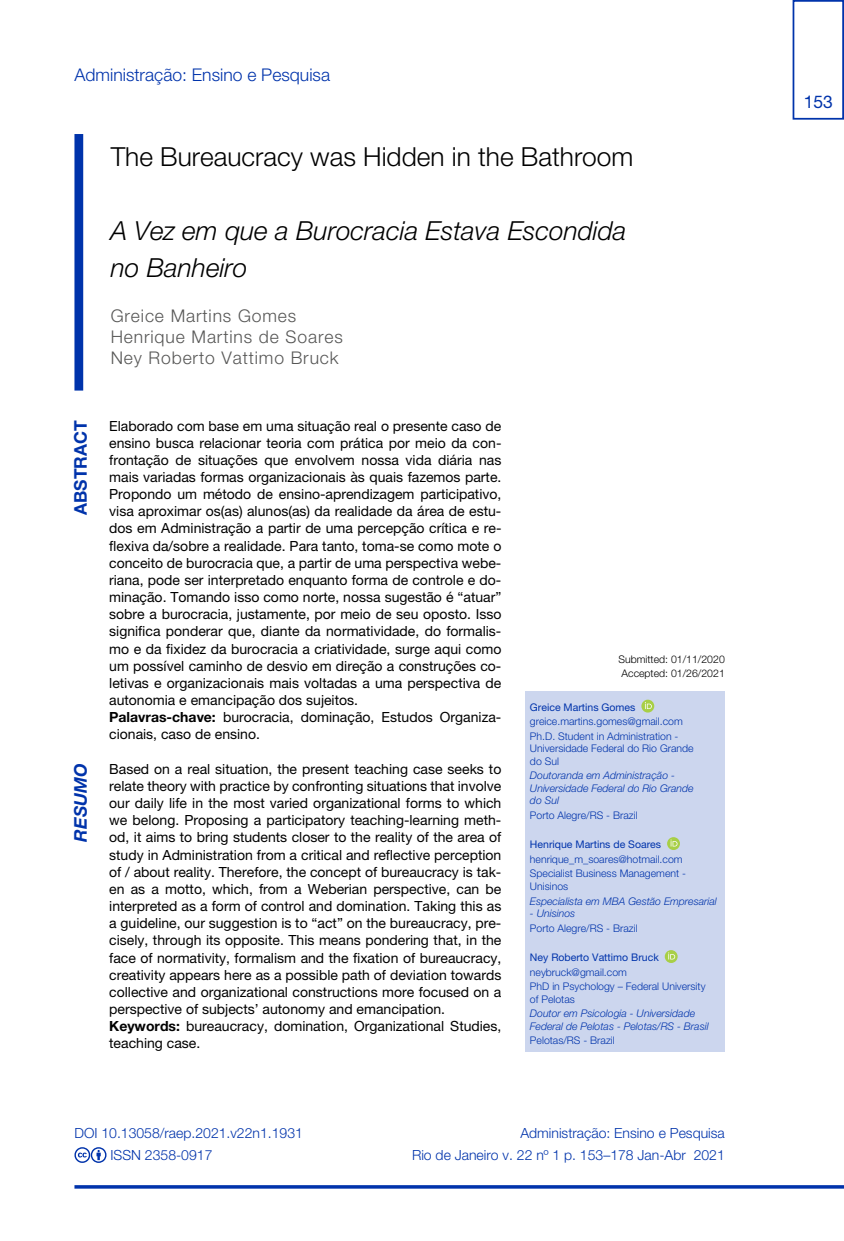
<style>
.page{position:relative;width:844px;height:1241px;background:#fff}
.page>*{position:absolute;margin:0;border:0;box-sizing:border-box;transform-origin:0 0}
.t1{font:italic 300 26.25px/36.8px "Helvetica Neue";color:#000}
.t2{font:300 26.25px "Helvetica Neue";color:#000}
.t3{font:300 17.5px/21px "Helvetica Neue";letter-spacing:.05em;color:#575756}
.t4{font:300 17.5px "Helvetica Neue";color:#0033ab}
.t5{font:700 17.5px "Helvetica Neue";color:#0033ab}
.t6{font:italic 700 17.5px "Helvetica Neue";letter-spacing:-.005em;color:#0033ab}
.t7{font:17.5px "Helvetica Neue";color:#0033ab}
.t8{font:14px/17.2px "Helvetica Neue";color:#000}
.t9{font:300 14px/21.7px "Helvetica Neue";color:#0033ab;text-align:right}
.t10{font:300 10.5px/14.7px "Helvetica Neue";color:#0033ab}
.t11{font:italic 300 10.5px/12.2px "Helvetica Neue";color:#0033ab}
.t12{font:10.5px "Helvetica Neue";color:#0033ab}
.t13{font:300 10.5px/14px "Helvetica Neue";color:#000}
.s1{font-weight:700}
</style>
<div class="page">
<svg style="left:74px;top:1185px;width:769px;height:3px;background:#0c3daf"></svg>
<div style="left:792px;top:0;width:51px;height:120px;border:2px solid #0033ab"></div>
<div style="left:74px;top:134px;width:9px;height:256px;background:#0033ab"></div>
<div style="left:525px;top:691px;width:199px;height:361px;background:#ccd6ee"></div>
<svg style="left:641px;top:699px;width:13px;height:13px"></svg>
<svg style="left:644px;top:702px;width:7px;height:7px"></svg>
<svg style="left:667px;top:837px;width:12px;height:12px"></svg>
<svg style="left:670px;top:839px;width:7px;height:7px"></svg>
<svg style="left:664px;top:949px;width:13px;height:13px"></svg>
<svg style="left:668px;top:952px;width:7px;height:7px"></svg>
<svg style="left:74px;top:1147px;width:32px;height:15px"></svg>
<p class="t4" style="left:74px;top:61px;width:257px">Administração: Ensino e Pesquisa</p>
<h1 class="t2" style="left:111px;top:136px;width:524px">The Bureaucracy was Hidden in the Bathroom</h1>
<p class="t5" style="left:70px;top:515px;width:96px;rotate:-90deg">ABSTRACT</p>
<p class="t6" style="left:70px;top:841px;width:80px;rotate:-90deg">RESUMO</p>
<h1 class="t1" style="left:111px;top:211px;width:517px">A Vez em que a Burocracia Estava Escondida no Banheiro</h1>
<p class="t3" style="left:111px;top:304px;width:233px">Greice Martins Gomes<br>Henrique Martins de Soares<br>Ney Roberto Vattimo Bruck</p>
<p class="t8" style="left:109px;top:417px;width:393px">Elaborado com base em uma situação real o presente caso de ensino busca relacionar teoria com prática por meio da con&shy;frontação de situações que envolvem nossa vida diária nas mais variadas formas organizacionais às quais fazemos parte.<br>Propondo um método de ensino-aprendizagem participativo, visa aproximar os(as) alunos(as) da realidade da área de estu&shy;dos em Administração a partir de uma percepção crítica e re&shy;flexiva da/sobre a realidade. Para tanto, toma-se como mote o conceito de burocracia que, a partir de uma perspectiva webe&shy;riana, pode ser interpretado enquanto forma de controle e do&shy;minação. Tomando isso como norte, nossa sugestão é “atuar” sobre a burocracia, justamente, por meio de seu oposto. Isso significa ponderar que, diante da normatividade, do formalis&shy;mo e da fixidez da burocracia a criatividade, surge aqui como um possível caminho de desvio em direção a construções co&shy;letivas e organizacionais mais voltadas a uma perspectiva de autonomia e emancipação dos sujeitos.<br><span class="s1">Palavras-chave:</span> burocracia, dominação, Estudos Organiza&shy;cionais, caso de ensino.</p>
<p class="t8" style="left:109px;top:760px;width:393px">Based on a real situation, the present teaching case seeks to relate theory with practice by confronting situations that involve our daily life in the most varied organizational forms to which we belong. Proposing a participatory teaching-learning meth&shy;od, it aims to bring students closer to the reality of the area of study in Administration from a critical and reflective perception of / about reality. Therefore, the concept of bureaucracy is tak&shy;en as a motto, which, from a Weberian perspective, can be interpreted as a form of control and domination. Taking this as a guideline, our suggestion is to “act” on the bureaucracy, pre&shy;cisely, through its opposite. This means pondering that, in the face of normativity, formalism and the fixation of bureaucracy, creativity appears here as a possible path of deviation towards collective and organizational constructions more focused on a perspective of subjects’ autonomy and emancipation.<br><span class="s1">Keywords:</span> bureaucracy, domination, Organizational Studies, teaching case.</p>
<p class="t13" style="left:618px;top:651px;width:108px">Submitted: 01/11/2020<br>Accepted: 01/26/2021</p>
<p class="t12" style="left:530px;top:699px;width:107px">Greice Martins Gomes</p>
<p class="t10" style="left:530px;top:713px;width:154px">greice.martins.gomes@gmail.com<br>Ph.D. Student in Administration -</p>
<p class="t10" style="left:530px;top:741px;width:165px;line-height:12.2px">Universidade Federal do Rio Grande do Sul</p>
<p class="t11" style="left:530px;top:768px;width:165px">Doutoranda em Administração -<br>Universidade Federal do Rio Grande do Sul</p>
<p class="t10" style="left:530px;top:806px;width:109px">Porto Alegre/RS - Brazil</p>
<p class="t12" style="left:530px;top:836px;width:133px">Henrique Martins de Soares</p>
<p class="t10" style="left:530px;top:850px;width:157px">henrique_m_soares@hotmail.com<br>Specialist Business Management -</p>
<p class="t10" style="left:530px;top:877px;width:40px">Unisinos</p>
<p class="t11" style="left:530px;top:894px;width:188px">Especialista em MBA Gestão Empresarial</p>
<p class="t11" style="left:530px;top:906px;width:47px">- Unisinos</p>
<p class="t10" style="left:530px;top:919px;width:109px">Porto Alegre/RS - Brazil</p>
<p class="t12" style="left:530px;top:949px;width:130px">Ney Roberto Vattimo Bruck</p>
<p class="t10" style="left:530px;top:963px;width:177px">neybruck@gmail.com<br>PhD in Psychology – Federal University</p>
<p class="t10" style="left:530px;top:990px;width:46px">of Pelotas</p>
<p class="t11" style="left:530px;top:1006px;width:180px">Doutor em Psicologia - Universidade<br>Federal de Pelotas - Pelotas/RS - Brasil</p>
<p class="t10" style="left:530px;top:1032px;width:86px">Pelotas/RS - Brazil</p>
<p class="t9" style="left:110px;top:1120px;width:194px;text-align:left;text-indent:-36px">DOI 10.13058/raep.2021.v22n1.1931<br>ISSN 2358-0917</p>
<p class="t9" style="left:412px;top:1120px;width:314px">Administração: Ensino e Pesquisa<br>Rio de Janeiro v. 22 nº 1 p. 153–178 Jan-Abr 2021</p>
<p class="t7" style="left:803px;top:89px;width:31px">153</p>
</div>
